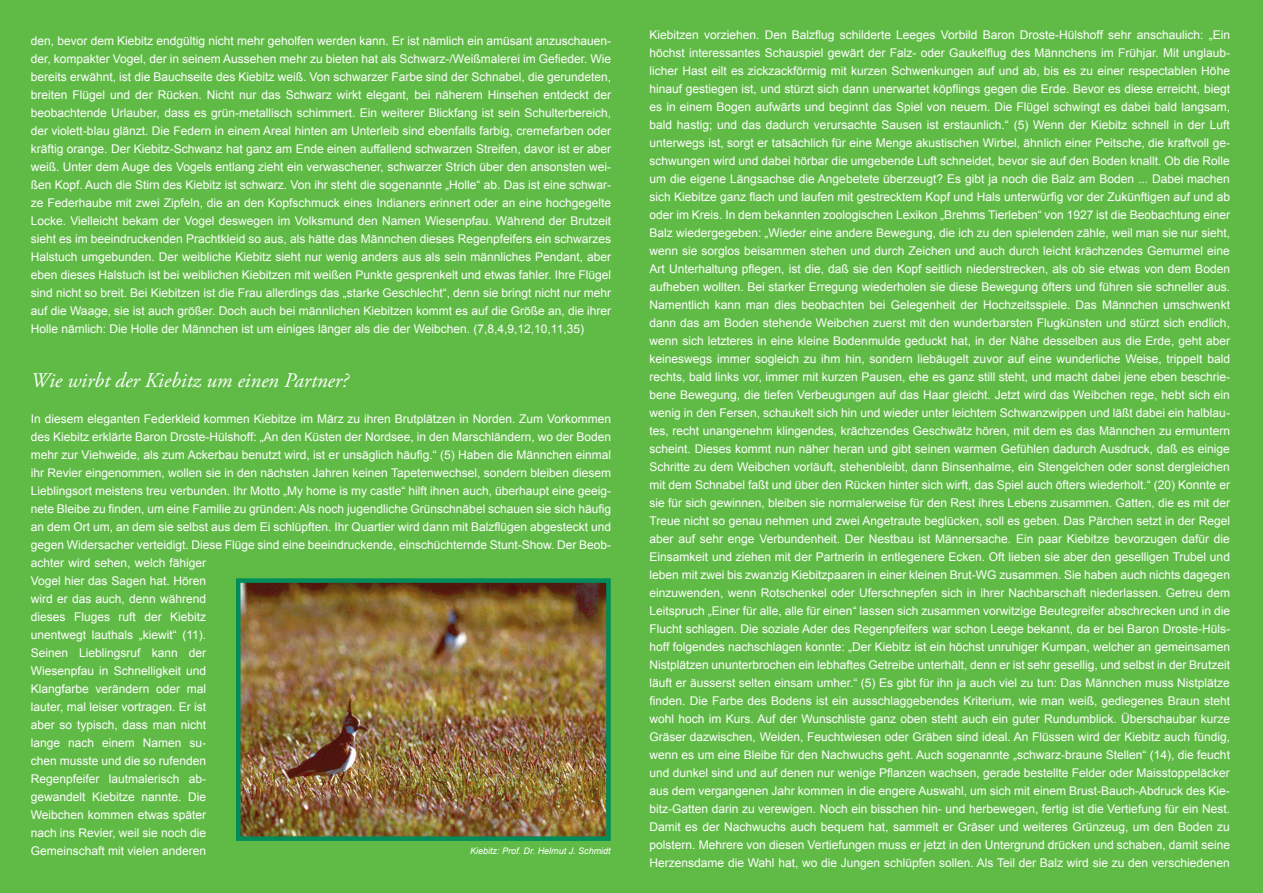
<style>
.page{position:relative;width:1263px;height:893px;background:#60bb46}
.page>*{position:absolute;margin:0;border:0;box-sizing:border-box;transform-origin:0 0}
.t1{font:italic 21px "Adobe Garamond Pro";color:#fff}
.t2{font:12px/18px "Arial";color:#fff;text-align:justify}
.t3{font:italic 9px "Arial";color:#fff}
</style>
<div class="page">
<img style="left:241px;top:583px;width:365px;height:253px">
<div style="left:236px;top:578px;width:375px;height:263px;border:4px solid #008c5b"></div>
<p class="t2" style="left:31px;top:32px;width:582px">den, bevor dem Kiebitz endgültig nicht mehr geholfen werden kann. Er ist nämlich ein amüsant anzuschauen&shy;der, kompakter Vogel, der in seinem Aussehen mehr zu bieten hat als Schwarz-/Weißmalerei im Gefieder. Wie bereits erwähnt, ist die Bauchseite des Kiebitz weiß. Von schwarzer Farbe sind der Schnabel, die gerundeten, breiten Flügel und der Rücken. Nicht nur das Schwarz wirkt elegant, bei näherem Hinsehen entdeckt der beobachtende Urlauber, dass es grün-metallisch schimmert. Ein weiterer Blickfang ist sein Schulterbereich, der violett-blau glänzt. Die Federn in einem Areal hinten am Unterleib sind ebenfalls farbig, cremefarben oder kräftig orange. Der Kiebitz-Schwanz hat ganz am Ende einen auffallend schwarzen Streifen, davor ist er aber weiß. Unter dem Auge des Vogels entlang zieht ein verwaschener, schwarzer Strich über den ansonsten wei&shy;ßen Kopf. Auch die Stirn des Kiebitz ist schwarz. Von ihr steht die sogenannte „Holle“ ab. Das ist eine schwar&shy;ze Federhaube mit zwei Zipfeln, die an den Kopfschmuck eines Indianers erinnert oder an eine hochgegelte Locke. Vielleicht bekam der Vogel deswegen im Volksmund den Namen Wiesenpfau. Während der Brutzeit sieht es im beeindruckenden Prachtkleid so aus, als hätte das Männchen dieses Regenpfeifers ein schwarzes Halstuch umgebunden. Der weibliche Kiebitz sieht nur wenig anders aus als sein männliches Pendant, aber eben dieses Halstuch ist bei weiblichen Kiebitzen mit weißen Punkte gesprenkelt und etwas fahler. Ihre Flügel sind nicht so breit. Bei Kiebitzen ist die Frau allerdings das „starke Geschlecht“, denn sie bringt nicht nur mehr auf die Waage, sie ist auch größer. Doch auch bei männlichen Kiebitzen kommt es auf die Größe an, die ihrer Holle nämlich: Die Holle der Männchen ist um einiges länger als die der Weibchen. (7,8,4,9,12,10,11,35)</p>
<h1 class="t1" style="left:31px;top:367px;width:319px">Wie wirbt der Kiebitz um einen Partner?</h1>
<p class="t2" style="left:31px;top:410px;width:582px;text-align:left">In diesem eleganten Federkleid kommen Kiebitze im März zu ihren Brutplätzen in Norden. Zum Vorkommen des Kiebitz erklärte Baron Droste-Hülshoff: „An den Küsten der Nordsee, in den Marschländern, wo der Boden mehr zur Viehweide, als zum Ackerbau benutzt wird, ist er unsäglich häufig.“ (5) Haben die Männchen einmal ihr Revier eingenommen, wollen sie in den nächsten Jahren keinen Tapetenwechsel, sondern bleiben diesem Lieblingsort meistens treu verbunden. Ihr Motto „My home is my castle“ hilft ihnen auch, überhaupt eine geeig&shy;nete Bleibe zu finden, um eine Familie zu gründen: Als noch jugendliche Grünschnäbel schauen sie sich häufig an dem Ort um, an dem sie selbst aus dem Ei schlüpften. Ihr Quartier wird dann mit Balzflügen abgesteckt und gegen Widersacher verteidigt. Diese Flüge sind eine beeindruckende, einschüchternde Stunt-Show. Der Beob&shy;achter wird sehen, welch fähiger<br>Vogel hier das Sagen hat. Hören<br>wird er das auch, denn während<br>dieses Fluges ruft der Kiebitz<br>unentwegt lauthals „kiewit“ (11).<br>Seinen Lieblingsruf kann der<br>Wiesenpfau in Schnelligkeit und<br>Klangfarbe verändern oder mal<br>lauter, mal leiser vortragen. Er ist<br>aber so typisch, dass man nicht<br>lange nach einem Namen su-<br>chen musste und die so rufenden<br>Regenpfeifer lautmalerisch ab-<br>gewandelt Kiebitze nannte. Die<br>Weibchen kommen etwas später<br>nach ins Revier, weil sie noch die<br>Gemeinschaft mit vielen anderen</p>
<p class="t3" style="left:470px;top:845px;width:142px">Kiebitz: Prof. Dr. Helmut J. Schmidt</p>
<p class="t2" style="left:649px;top:25px;width:582px">Kiebitzen vorziehen. Den Balzflug schilderte Leeges Vorbild Baron Droste-Hülshoff sehr anschaulich: „Ein höchst interessantes Schauspiel gewärt der Falz- oder Gaukelflug des Männchens im Frühjar. Mit unglaub&shy;licher Hast eilt es zickzackförmig mit kurzen Schwenkungen auf und ab, bis es zu einer respectablen Höhe hinauf gestiegen ist, und stürzt sich dann unerwartet köpflings gegen die Erde. Bevor es diese erreicht, biegt es in einem Bogen aufwärts und beginnt das Spiel von neuem. Die Flügel schwingt es dabei bald langsam, bald hastig; und das dadurch verursachte Sausen ist erstaunlich.“ (5) Wenn der Kiebitz schnell in der Luft unterwegs ist, sorgt er tatsächlich für eine Menge akustischen Wirbel, ähnlich einer Peitsche, die kraftvoll ge&shy;schwungen wird und dabei hörbar die umgebende Luft schneidet, bevor sie auf den Boden knallt. Ob die Rolle um die eigene Längsachse die Angebetete überzeugt? Es gibt ja noch die Balz am Boden ... Dabei machen sich Kiebitze ganz flach und laufen mit gestrecktem Kopf und Hals unterwürfig vor der Zukünftigen auf und ab oder im Kreis. In dem bekannten zoologischen Lexikon „Brehms Tierleben“ von 1927 ist die Beobachtung einer Balz wiedergegeben: „Wieder eine andere Bewegung, die ich zu den spielenden zähle, weil man sie nur sieht, wenn sie sorglos beisammen stehen und durch Zeichen und auch durch leicht krächzendes Gemurmel eine Art Unterhaltung pflegen, ist die, daß sie den Kopf seitlich niederstrecken, als ob sie etwas von dem Boden aufheben wollten. Bei starker Erregung wiederholen sie diese Bewegung öfters und führen sie schneller aus.<br>Namentlich kann man dies beobachten bei Gelegenheit der Hochzeitsspiele. Das Männchen umschwenkt dann das am Boden stehende Weibchen zuerst mit den wunderbarsten Flugkünsten und stürzt sich endlich, wenn sich letzteres in eine kleine Bodenmulde geduckt hat, in der Nähe desselben aus die Erde, geht aber keineswegs immer sogleich zu ihm hin, sondern liebäugelt zuvor auf eine wunderliche Weise, trippelt bald rechts, bald links vor, immer mit kurzen Pausen, ehe es ganz still steht, und macht dabei jene eben beschrie&shy;bene Bewegung, die tiefen Verbeugungen auf das Haar gleicht. Jetzt wird das Weibchen rege, hebt sich ein wenig in den Fersen, schaukelt sich hin und wieder unter leichtem Schwanzwippen und läßt dabei ein halblau&shy;tes, recht unangenehm klingendes, krächzendes Geschwätz hören, mit dem es das Männchen zu ermuntern scheint. Dieses kommt nun näher heran und gibt seinen warmen Gefühlen dadurch Ausdruck, daß es einige Schritte zu dem Weibchen vorläuft, stehenbleibt, dann Binsenhalme, ein Stengelchen oder sonst dergleichen mit dem Schnabel faßt und über den Rücken hinter sich wirft, das Spiel auch öfters wiederholt.“ (20) Konnte er sie für sich gewinnen, bleiben sie normalerweise für den Rest ihres Lebens zusammen. Gatten, die es mit der Treue nicht so genau nehmen und zwei Angetraute beglücken, soll es geben. Das Pärchen setzt in der Regel aber auf sehr enge Verbundenheit. Der Nestbau ist Männersache. Ein paar Kiebitze bevorzugen dafür die Einsamkeit und ziehen mit der Partnerin in entlegenere Ecken. Oft lieben sie aber den geselligen Trubel und leben mit zwei bis zwanzig Kiebitzpaaren in einer kleinen Brut-WG zusammen. Sie haben auch nichts dagegen einzuwenden, wenn Rotschenkel oder Uferschnepfen sich in ihrer Nachbarschaft niederlassen. Getreu dem Leitspruch „Einer für alle, alle für einen“ lassen sich zusammen vorwitzige Beutegreifer abschrecken und in die Flucht schlagen. Die soziale Ader des Regenpfeifers war schon Leege bekannt, da er bei Baron Droste-Hüls&shy;hoff folgendes nachschlagen konnte: „Der Kiebitz ist ein höchst unruhiger Kumpan, welcher an gemeinsamen Nistplätzen ununterbrochen ein lebhaftes Getreibe unterhält, denn er ist sehr gesellig, und selbst in der Brutzeit läuft er äusserst selten einsam umher.“ (5) Es gibt für ihn ja auch viel zu tun: Das Männchen muss Nistplätze finden. Die Farbe des Bodens ist ein ausschlaggebendes Kriterium, wie man weiß, gediegenes Braun steht wohl hoch im Kurs. Auf der Wunschliste ganz oben steht auch ein guter Rundumblick. Überschaubar kurze Gräser dazwischen, Weiden, Feuchtwiesen oder Gräben sind ideal. An Flüssen wird der Kiebitz auch fündig, wenn es um eine Bleibe für den Nachwuchs geht. Auch sogenannte „schwarz-braune Stellen“ (14), die feucht und dunkel sind und auf denen nur wenige Pflanzen wachsen, gerade bestellte Felder oder Maisstoppeläcker aus dem vergangenen Jahr kommen in die engere Auswahl, um sich mit einem Brust-Bauch-Abdruck des Kie&shy;bitz-Gatten darin zu verewigen. Noch ein bisschen hin- und herbewegen, fertig ist die Vertiefung für ein Nest.<br>Damit es der Nachwuchs auch bequem hat, sammelt er Gräser und weiteres Grünzeug, um den Boden zu polstern. Mehrere von diesen Vertiefungen muss er jetzt in den Untergrund drücken und schaben, damit seine Herzensdame die Wahl hat, wo die Jungen schlüpfen sollen. Als Teil der Balz wird sie zu den verschiedenen</p>
</div>
